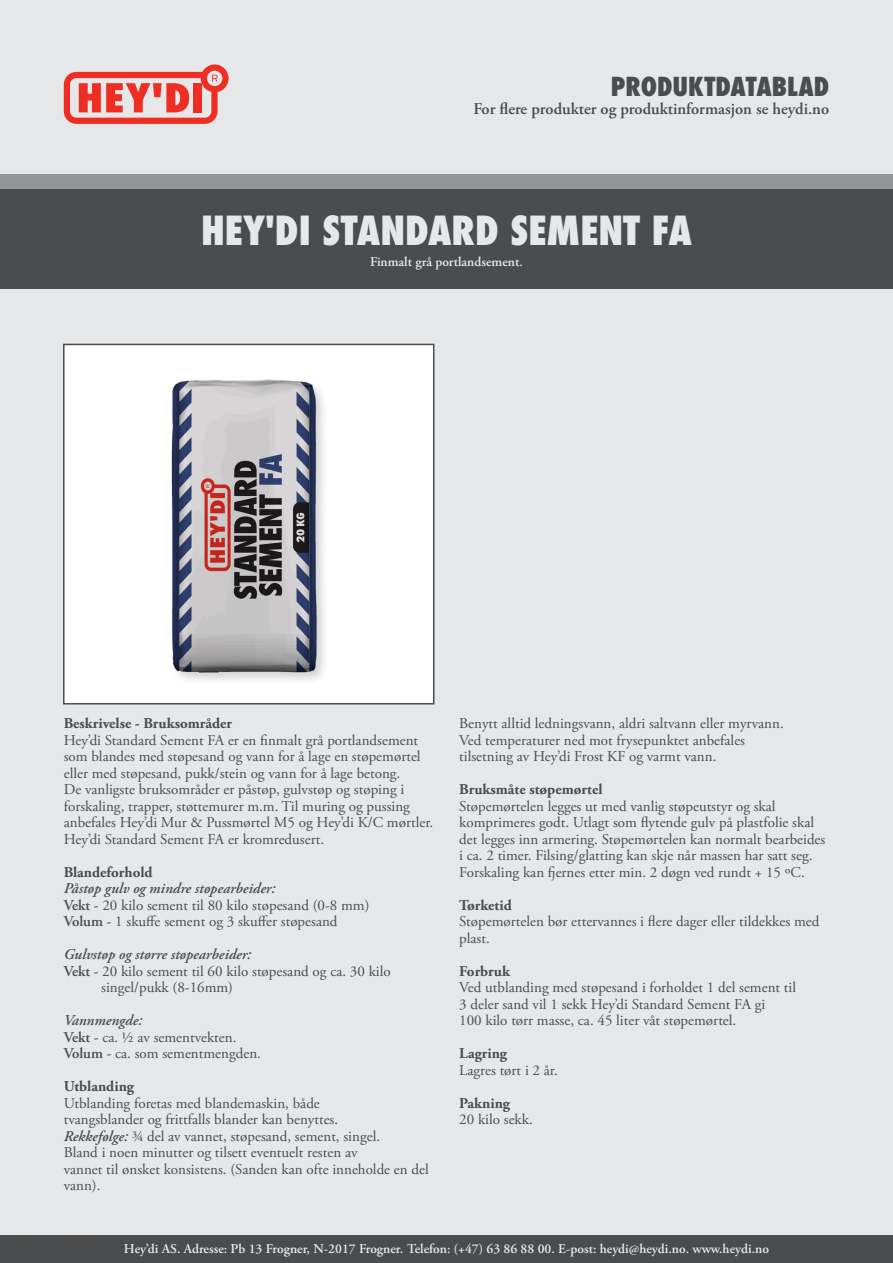
<style>
.page{position:relative;width:893px;height:1263px;background:#e6e7e9}
.page>*{position:absolute;margin:0;border:0;box-sizing:border-box;transform-origin:0 0}
.t1{font:800 condensed 39px "Futura";color:#e6e7e9}
.t2{font:800 condensed 25.5px "Futura";color:#4b4c4d}
.t3{font:600 16.5px "Adobe Garamond Pro";color:#4b4c4d}
.t4{font:15px/16.5px "Adobe Garamond Pro";color:#4b4c4d}
.t5{font:700 15px "Adobe Garamond Pro";color:#4b4c4d}
.t6{font:italic 600 15px "Adobe Garamond Pro";color:#4b4c4d}
.t7{font:600 13.5px "Adobe Garamond Pro";color:#e6e7e9}
.s1{font-weight:600;font-style:italic}
.s2{font-weight:600}
</style>
<div class="page">
<svg style="left:64px;top:64px;width:165px;height:60px"></svg>
<div style="left:0;top:189px;width:893px;height:100px;background:#4b4c4d"></div>
<div style="left:0;top:175px;width:893px;height:14px;background:#939598"></div>
<div style="left:64px;top:344px;width:370px;height:360px;background:#fff"></div>
<img style="left:171px;top:379px;width:153px;height:302px">
<div style="left:63px;top:344px;width:371px;height:360px;border:2px solid #4b4c4d"></div>
<div style="left:0;top:1235px;width:893px;height:28px;background:#4b4c4d"></div>
<h2 class="t2" style="left:611px;top:69px;width:220px">PRODUKTDATABLAD</h2>
<p class="t3" style="left:473px;top:99px;width:357px">For flere produkter og produktinformasjon se heydi.no</p>
<h1 class="t1" style="left:201px;top:204px;width:492px">HEY'DI STANDARD SEMENT FA</h1>
<p class="t7" style="left:370px;top:254px;width:154px">Finmalt grå portlandsement.</p>
<p class="t5" style="left:64px;top:715px;width:170px">Beskrivelse - Bruksområder</p>
<p class="t4" style="left:64px;top:732px;width:371px">Hey’di Standard Sement FA er en finmalt grå portlandsement som blandes med støpesand og vann for å lage en støpemørtel eller med støpesand, pukk/stein og vann for å lage betong.<br>De vanligste bruksområder er påstøp, gulvstøp og støping i forskaling, trapper, støttemurer m.m. Til muring og pussing anbefales Hey’di Mur &amp; Pussmørtel M5 og Hey’di K/C mørtler.<br>Hey’di Standard Sement FA er kromredusert.</p>
<p class="t5" style="left:64px;top:863px;width:90px">Blandeforhold</p>
<p class="t4" style="left:64px;top:881px;width:307px"><span class="s1">Påstøp gulv og mindre støpearbeider:<br></span><span class="s2">Vekt -</span> 20 kilo sement til 80 kilo støpesand (0-8 mm)<br><span class="s2">Volum -</span> 1 skuffe sement og 3 skuffer støpesand</p>
<p class="t6" style="left:64px;top:946px;width:189px">Gulvstøp og større støpearbeider:</p>
<p class="t4" style="left:64px;top:963px;width:328px"><span class="s2">Vekt -</span> 20 kilo sement til 60 kilo støpesand og ca. 30 kilo</p>
<p class="t4" style="left:101px;top:980px;width:133px">singel/pukk (8-16mm)</p>
<p class="t4" style="left:64px;top:1013px;width:199px"><span class="s1">Vannmengde:<br></span><span class="s2">Vekt -</span> ca. ½ av sementvekten.<br><span class="s2">Volum -</span> ca. som sementmengden.</p>
<p class="t5" style="left:64px;top:1078px;width:72px">Utblanding</p>
<p class="t4" style="left:64px;top:1095px;width:367px">Utblanding foretas med blandemaskin, både<br>tvangsblander og frittfalls blander kan benyttes.<br><span class="s1">Rekkefølge:</span> ¾ del av vannet, støpesand, sement, singel.<br>Bland i noen minutter og tilsett eventuelt resten av<br>vannet til ønsket konsistens. (Sanden kan ofte inneholde en del vann).</p>
<p class="t4" style="left:459px;top:716px;width:326px">Benytt alltid ledningsvann, aldri saltvann eller myrvann.<br>Ved temperaturer ned mot frysepunktet anbefales tilsetning av Hey’di Frost KF og varmt vann.</p>
<p class="t5" style="left:459px;top:781px;width:145px">Bruksmåte støpemørtel</p>
<p class="t4" style="left:459px;top:798px;width:368px">Støpemørtelen legges ut med vanlig støpeutstyr og skal komprimeres godt. Utlagt som flytende gulv på plastfolie skal det legges inn armering. Støpemørtelen kan normalt bearbeides i ca. 2 timer. Filsing/glatting kan skje når massen har satt seg.<br>Forskaling kan fjernes etter min. 2 døgn ved rundt + 15 ºC.</p>
<p class="t5" style="left:459px;top:896px;width:54px">Tørketid</p>
<p class="t4" style="left:459px;top:914px;width:362px">Støpemørtelen bør ettervannes i flere dager eller tildekkes med plast.</p>
<p class="t5" style="left:459px;top:962px;width:52px">Forbruk</p>
<p class="t4" style="left:459px;top:980px;width:338px">Ved utblanding med støpesand i forholdet 1 del sement til<br>3 deler sand vil 1 sekk Hey’di Standard Sement FA gi<br>100 kilo tørr masse, ca. 45 liter våt støpemørtel.</p>
<p class="t5" style="left:459px;top:1045px;width:49px">Lagring</p>
<p class="t4" style="left:459px;top:1062px;width:100px">Lagres tørt i 2 år.</p>
<p class="t5" style="left:459px;top:1094px;width:52px">Pakning</p>
<p class="t4" style="left:459px;top:1112px;width:75px">20 kilo sekk.</p>
<p class="t7" style="left:124px;top:1241px;width:646px">Hey’di AS. Adresse: Pb 13 Frogner, N-2017 Frogner. Telefon: (+47) 63 86 88 00. E-post: heydi@heydi.no. www.heydi.no</p>
</div>
